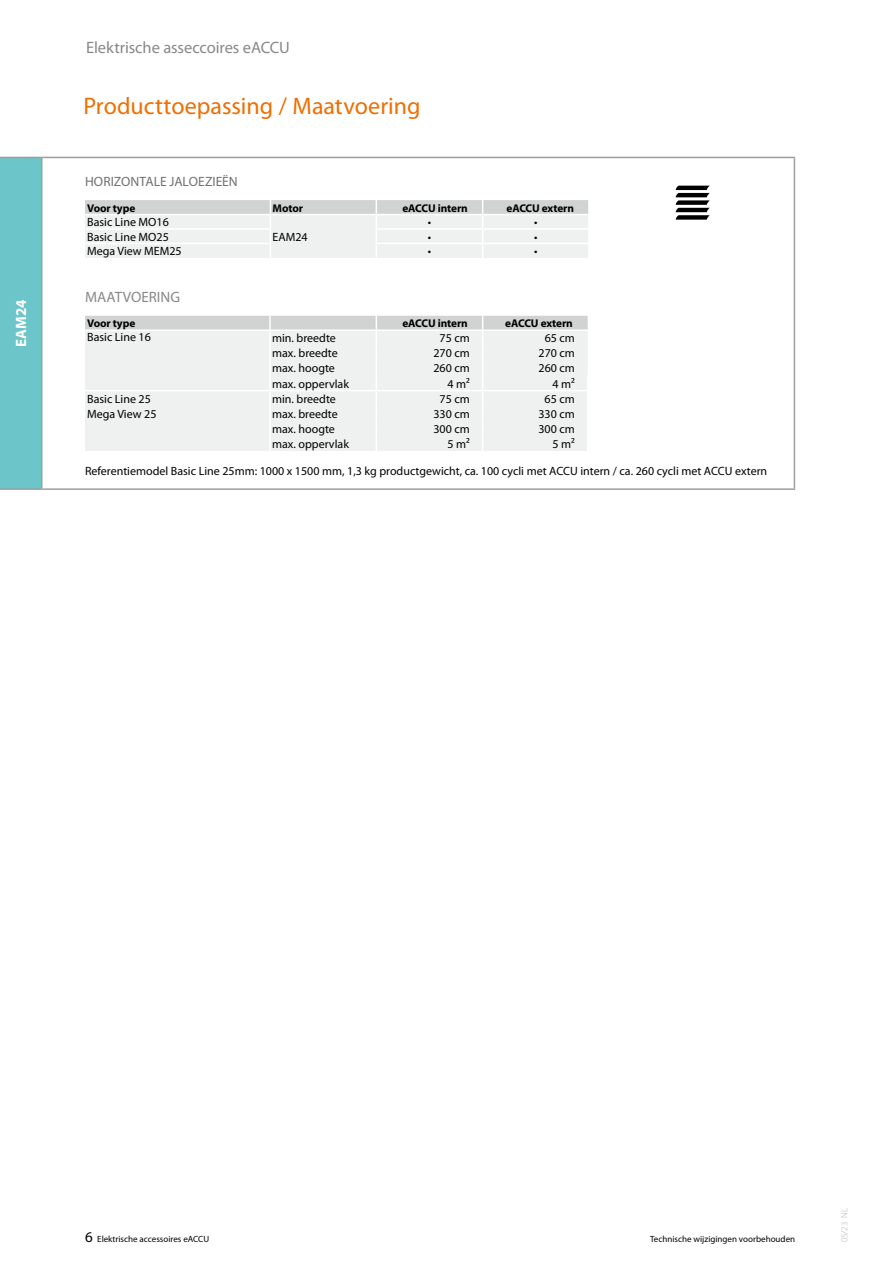
<style>
.page{position:relative;width:893px;height:1263px;background:#fff}
.page>*{position:absolute;margin:0;border:0;box-sizing:border-box;transform-origin:0 0}
.t1{font:24px "Myriad Pro";color:#ef6e00}
.t2{font:16.5px "Myriad Pro";letter-spacing:-.005em;color:#878988}
.t3{font:15px "Myriad Pro";letter-spacing:.005em;color:#878988}
.t4{font:700 15px "Myriad Pro";color:#fff}
.t5{font:13.5px "Myriad Pro";color:#6f7070}
.t6{font:12px "Myriad Pro";color:#000}
.t7{font:700 11.25px "Myriad Pro";letter-spacing:-.01em;color:#000}
.t8{font:9px "Myriad Pro";color:#000}
.t9{font:300 9px "Myriad Pro";color:#b1b4b4}
.s1{font-size:15px}
</style>
<div class="page">
<div style="left:0;top:157px;width:42px;height:332px;background:#6cc5c8"></div>
<hr style="left:0;top:157px;width:42px;height:1px;background:#9d9e9e">
<hr style="left:42px;top:157px;width:753px;height:1px;background:#9d9e9e">
<hr style="left:0;top:488px;width:42px;height:2px;background:#9d9e9e">
<hr style="left:42px;top:488px;width:753px;height:2px;background:#9d9e9e">
<hr style="left:794px;top:158px;width:1px;height:330px;background:#9d9e9e">
<hr style="left:41px;top:158px;width:2px;height:330px;background:#9d9e9e">
<svg style="left:676px;top:186px;width:34px;height:34px"></svg>
<svg style="left:85px;top:200px;width:504px;height:58px"></svg>
<hr style="left:376px;top:243px;width:107px;height:1px;background:#fff">
<hr style="left:483px;top:243px;width:107px;height:1px;background:#fff">
<hr style="left:85px;top:243px;width:186px;height:1px;background:#fff">
<svg style="left:85px;top:316px;width:503px;height:135px"></svg>
<p class="t4" style="left:11px;top:347px;width:49px;rotate:-90deg">EAM24</p>
<h2 class="t2" style="left:86px;top:37px;width:205px">Elektrische asseccoires eACCU</h2>
<h1 class="t1" style="left:83px;top:91px;width:339px">Producttoepassing / Maatvoering</h1>
<p class="t5" style="left:85px;top:173px;width:154px">HORIZONTALE JALOEZIEËN</p>
<p class="t7" style="left:87px;top:200px;width:50px">Voor type</p>
<p class="t7" style="left:273px;top:200px;width:32px">Motor</p>
<p class="t7" style="left:402px;top:200px;width:67px">eACCU intern</p>
<p class="t7" style="left:507px;top:200px;width:69px">eACCU extern</p>
<p class="t6" style="left:87px;top:215px;width:83px">Basic Line MO16</p>
<p class="t6" style="left:273px;top:229px;width:37px">EAM24</p>
<p class="t6" style="left:428px;top:215px;width:5px">•</p>
<p class="t6" style="left:534px;top:215px;width:5px">•</p>
<p class="t6" style="left:87px;top:229px;width:83px">Basic Line MO25</p>
<p class="t6" style="left:428px;top:229px;width:5px">•</p>
<p class="t6" style="left:534px;top:229px;width:5px">•</p>
<p class="t6" style="left:87px;top:244px;width:96px">Mega View MEM25</p>
<p class="t6" style="left:428px;top:244px;width:5px">•</p>
<p class="t6" style="left:534px;top:244px;width:5px">•</p>
<p class="t3" style="left:85px;top:288px;width:97px">MAATVOERING</p>
<p class="t7" style="left:87px;top:316px;width:50px">Voor type</p>
<p class="t7" style="left:402px;top:316px;width:67px">eACCU intern</p>
<p class="t7" style="left:505px;top:316px;width:69px">eACCU extern</p>
<p class="t6" style="left:87px;top:330px;width:65px">Basic Line 16</p>
<p class="t6" style="left:272px;top:331px;width:65px">min. breedte</p>
<p class="t6" style="left:440px;top:331px;width:32px">75 cm</p>
<p class="t6" style="left:545px;top:331px;width:32px">65 cm</p>
<p class="t6" style="left:272px;top:346px;width:67px">max. breedte</p>
<p class="t6" style="left:433px;top:346px;width:38px">270 cm</p>
<p class="t6" style="left:538px;top:346px;width:38px">270 cm</p>
<p class="t6" style="left:272px;top:361px;width:64px">max. hoogte</p>
<p class="t6" style="left:433px;top:361px;width:38px">260 cm</p>
<p class="t6" style="left:538px;top:361px;width:38px">260 cm</p>
<p class="t6" style="left:272px;top:376px;width:78px">max. oppervlak</p>
<p class="t6" style="left:447px;top:376px;width:24px">4 m²</p>
<p class="t6" style="left:552px;top:376px;width:24px">4 m²</p>
<p class="t6" style="left:87px;top:391px;width:65px">Basic Line 25</p>
<p class="t6" style="left:272px;top:391px;width:65px">min. breedte</p>
<p class="t6" style="left:440px;top:391px;width:32px">75 cm</p>
<p class="t6" style="left:545px;top:391px;width:32px">65 cm</p>
<p class="t6" style="left:87px;top:406px;width:71px">Mega View 25</p>
<p class="t6" style="left:272px;top:406px;width:67px">max. breedte</p>
<p class="t6" style="left:433px;top:406px;width:38px">330 cm</p>
<p class="t6" style="left:538px;top:406px;width:38px">330 cm</p>
<p class="t6" style="left:272px;top:421px;width:64px">max. hoogte</p>
<p class="t6" style="left:433px;top:421px;width:38px">300 cm</p>
<p class="t6" style="left:538px;top:421px;width:38px">300 cm</p>
<p class="t6" style="left:272px;top:436px;width:78px">max. oppervlak</p>
<p class="t6" style="left:447px;top:436px;width:24px">5 m²</p>
<p class="t6" style="left:552px;top:436px;width:24px">5 m²</p>
<p class="t6" style="left:85px;top:464px;width:684px">Referentiemodel Basic Line 25mm: 1000 x 1500 mm, 1,3 kg productgewicht, ca. 100 cycli met ACCU intern / ca. 260 cycli met ACCU extern</p>
<p class="t8" style="left:85px;top:1233px;width:126px"><span class="s1">6</span> Elektrische accessoires eACCU</p>
<p class="t8" style="left:650px;top:1233px;width:147px">Technische wijzigingen voorbehouden</p>
<p class="t9" style="left:839px;top:1242px;width:36px;rotate:-90deg">05/23 NL</p>
</div>
